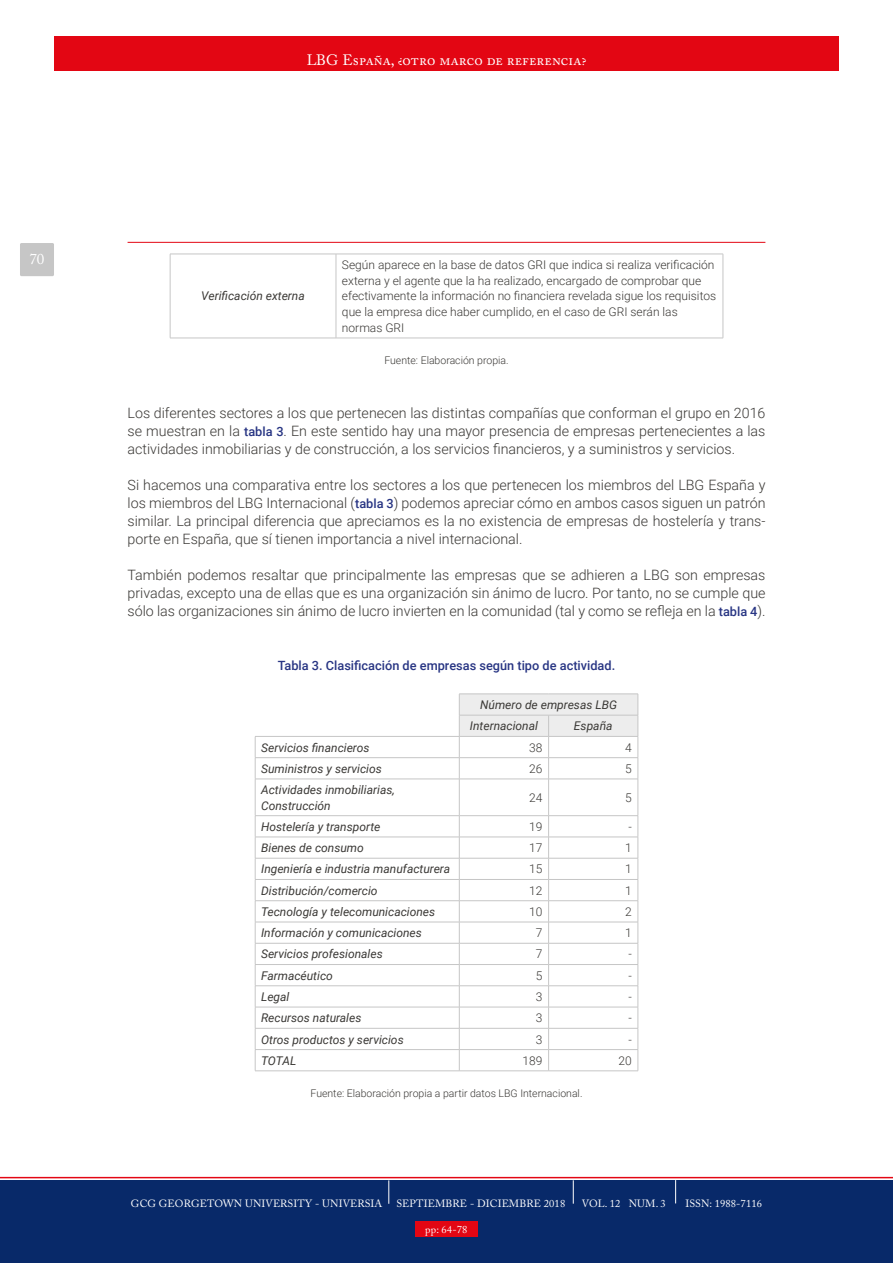
<style>
.page{position:relative;width:893px;height:1263px;background:#fff}
.page>*{position:absolute;margin:0;border:0;box-sizing:border-box;transform-origin:0 0}
.t1{font:15px "Adobe Caslon Pro";letter-spacing:.005em;color:#fff}
.t2{font:300 14.25px/18px "Roboto";color:#3a3835;text-align:justify}
.t3{font:500 12.75px "Roboto";color:#283583}
.t4{font:italic 12px/21.3px "Roboto";color:#3a3835}
.t5{font:300 12px/15.8px "Roboto";color:#3a3835}
.t6{font:10.5px "Adobe Caslon Pro";letter-spacing:.01em;color:#fff}
.t7{font:300 10.5px "Roboto";color:#3a3835}
.s1{font-weight:500;font-size:12.75px;color:#283583}
</style>
<div class="page">
<div style="left:54px;top:37px;width:785px;height:34px;background:#e30613"></div>
<div style="left:0;top:1180px;width:893px;height:83px;background:#082969"></div>
<svg style="left:0;top:1177px;width:893px;height:27px"></svg>
<div style="left:415px;top:1221px;width:63px;height:16px;background:#e30613"></div>
<div style="left:20px;top:243px;width:34px;height:33px;background:#c6c6c6;border-radius:2px"></div>
<hr style="left:128px;top:242px;width:637px;height:1px;background:#e30613">
<hr style="left:170px;top:254px;width:166px;height:1px;background:#c6c6c6">
<hr style="left:170px;top:254px;width:1px;height:84px;background:#c6c6c6">
<hr style="left:336px;top:254px;width:387px;height:1px;background:#c6c6c6">
<hr style="left:336px;top:254px;width:1px;height:84px;background:#c6c6c6">
<hr style="left:723px;top:254px;width:1px;height:84px;background:#c6c6c6">
<hr style="left:170px;top:338px;width:166px;height:1px;background:#c6c6c6">
<hr style="left:336px;top:338px;width:387px;height:1px;background:#c6c6c6">
<hr style="left:255px;top:779px;width:204px;height:1px;background:#c6c6c6">
<hr style="left:255px;top:779px;width:1px;height:36px;background:#c6c6c6">
<hr style="left:459px;top:779px;width:90px;height:1px;background:#c6c6c6">
<hr style="left:459px;top:779px;width:1px;height:36px;background:#c6c6c6">
<hr style="left:549px;top:779px;width:89px;height:1px;background:#c6c6c6">
<hr style="left:548px;top:779px;width:1px;height:36px;background:#c6c6c6">
<hr style="left:638px;top:779px;width:1px;height:36px;background:#c6c6c6">
<hr style="left:255px;top:815px;width:204px;height:1px;background:#c6c6c6">
<hr style="left:459px;top:815px;width:90px;height:1px;background:#c6c6c6">
<hr style="left:549px;top:815px;width:89px;height:1px;background:#c6c6c6">
<hr style="left:255px;top:837px;width:204px;height:1px;background:#c6c6c6">
<hr style="left:459px;top:837px;width:90px;height:1px;background:#c6c6c6">
<hr style="left:549px;top:837px;width:89px;height:1px;background:#c6c6c6">
<hr style="left:255px;top:858px;width:204px;height:1px;background:#c6c6c6">
<hr style="left:459px;top:858px;width:90px;height:1px;background:#c6c6c6">
<hr style="left:549px;top:858px;width:89px;height:1px;background:#c6c6c6">
<hr style="left:255px;top:879px;width:204px;height:1px;background:#c6c6c6">
<hr style="left:459px;top:879px;width:90px;height:1px;background:#c6c6c6">
<hr style="left:549px;top:879px;width:89px;height:1px;background:#c6c6c6">
<hr style="left:255px;top:900px;width:204px;height:1px;background:#c6c6c6">
<hr style="left:459px;top:900px;width:90px;height:1px;background:#c6c6c6">
<hr style="left:549px;top:900px;width:89px;height:1px;background:#c6c6c6">
<hr style="left:255px;top:922px;width:204px;height:1px;background:#c6c6c6">
<hr style="left:459px;top:922px;width:90px;height:1px;background:#c6c6c6">
<hr style="left:549px;top:922px;width:89px;height:1px;background:#c6c6c6">
<hr style="left:255px;top:943px;width:204px;height:1px;background:#c6c6c6">
<hr style="left:459px;top:943px;width:90px;height:1px;background:#c6c6c6">
<hr style="left:549px;top:943px;width:89px;height:1px;background:#c6c6c6">
<hr style="left:255px;top:964px;width:204px;height:1px;background:#c6c6c6">
<hr style="left:459px;top:964px;width:90px;height:1px;background:#c6c6c6">
<hr style="left:549px;top:964px;width:89px;height:1px;background:#c6c6c6">
<hr style="left:255px;top:985px;width:204px;height:1px;background:#c6c6c6">
<hr style="left:459px;top:985px;width:90px;height:1px;background:#c6c6c6">
<hr style="left:549px;top:985px;width:89px;height:1px;background:#c6c6c6">
<hr style="left:255px;top:1007px;width:204px;height:1px;background:#c6c6c6">
<hr style="left:459px;top:1007px;width:90px;height:1px;background:#c6c6c6">
<hr style="left:549px;top:1007px;width:89px;height:1px;background:#c6c6c6">
<hr style="left:255px;top:1028px;width:204px;height:1px;background:#c6c6c6">
<hr style="left:459px;top:1028px;width:90px;height:1px;background:#c6c6c6">
<hr style="left:549px;top:1028px;width:89px;height:1px;background:#c6c6c6">
<hr style="left:255px;top:1049px;width:204px;height:1px;background:#c6c6c6">
<svg style="left:255px;top:816px;width:1px;height:254px"></svg>
<hr style="left:459px;top:1049px;width:90px;height:1px;background:#c6c6c6">
<svg style="left:459px;top:816px;width:1px;height:254px"></svg>
<hr style="left:549px;top:1049px;width:89px;height:1px;background:#c6c6c6">
<svg style="left:548px;top:816px;width:1px;height:254px"></svg>
<svg style="left:638px;top:816px;width:1px;height:255px"></svg>
<hr style="left:255px;top:1070px;width:204px;height:1px;background:#c6c6c6">
<hr style="left:459px;top:1070px;width:90px;height:1px;background:#c6c6c6">
<hr style="left:549px;top:1070px;width:89px;height:1px;background:#c6c6c6">
<hr style="left:255px;top:736px;width:204px;height:1px;background:#c6c6c6">
<svg style="left:255px;top:737px;width:1px;height:42px"></svg>
<hr style="left:255px;top:757px;width:204px;height:1px;background:#c6c6c6">
<svg style="left:459px;top:694px;width:180px;height:85px"></svg>
<p class="t1" style="left:29px;top:250px;width:16px">70</p>
<p class="t1" style="left:307px;top:51px;width:281px">LBG España, ¿otro marco de referencia?</p>
<p class="t4" style="left:201px;top:285px;width:105px">Verificación externa</p>
<p class="t5" style="left:342px;top:256px;width:376px">Según aparece en la base de datos GRI que indica si realiza verificación externa y el agente que la ha realizado, encargado de comprobar que efectivamente la información no financiera revelada sigue los requisitos que la empresa dice haber cumplido, en el caso de GRI serán las normas GRI</p>
<p class="t7" style="left:384px;top:353px;width:126px">Fuente: Elaboración propia.</p>
<p class="t2" style="left:128px;top:403px;width:639px">Los diferentes sectores a los que pertenecen las distintas compañías que conforman el grupo en 2016 se muestran en la <span class="s1">tabla 3</span>. En este sentido hay una mayor presencia de empresas pertenecientes a las actividades inmobiliarias y de construcción, a los servicios financieros, y a suministros y servicios.</p>
<p class="t2" style="left:128px;top:475px;width:639px">Si hacemos una comparativa entre los sectores a los que pertenecen los miembros del LBG España y los miembros del LBG Internacional (<span class="s1">tabla 3</span>) podemos apreciar cómo en ambos casos siguen un patrón similar. La principal diferencia que apreciamos es la no existencia de empresas de hostelería y trans&shy;porte en España, que sí tienen importancia a nivel internacional.</p>
<p class="t2" style="left:128px;top:565px;width:639px">También podemos resaltar que principalmente las empresas que se adhieren a LBG son empresas privadas, excepto una de ellas que es una organización sin ánimo de lucro. Por tanto, no se cumple que sólo las organizaciones sin ánimo de lucro invierten en la comunidad (tal y como se refleja en la <span class="s1">tabla 4</span>).</p>
<p class="t3" style="left:278px;top:656px;width:339px">Tabla 3. Clasificación de empresas según tipo de actividad.</p>
<p class="t4" style="left:470px;top:694px;width:149px;text-indent:10px">Número de empresas LBG<br>Internacional</p>
<p class="t4" style="left:574px;top:715px;width:40px">España</p>
<p class="t4" style="left:261px;top:736px;width:110px">Servicios financieros</p>
<p class="t5" style="left:529px;top:739px;width:15px">38</p>
<p class="t5" style="left:625px;top:739px;width:8px">4</p>
<p class="t4" style="left:261px;top:757px;width:122px">Suministros y servicios</p>
<p class="t5" style="left:529px;top:760px;width:15px">26</p>
<p class="t5" style="left:625px;top:760px;width:8px">5</p>
<p class="t4" style="left:261px;top:781px;width:135px;line-height:15.8px">Actividades inmobiliarias,<br>Construcción</p>
<p class="t5" style="left:529px;top:789px;width:15px">24</p>
<p class="t5" style="left:625px;top:789px;width:8px">5</p>
<p class="t4" style="left:261px;top:815px;width:121px">Hostelería y transporte</p>
<p class="t5" style="left:529px;top:818px;width:15px">19</p>
<p class="t5" style="left:628px;top:818px;width:5px">-</p>
<p class="t4" style="left:261px;top:837px;width:104px">Bienes de consumo</p>
<p class="t5" style="left:529px;top:839px;width:15px">17</p>
<p class="t5" style="left:625px;top:839px;width:8px">1</p>
<p class="t4" style="left:261px;top:858px;width:190px">Ingeniería e industria manufacturera</p>
<p class="t5" style="left:529px;top:861px;width:15px">15</p>
<p class="t5" style="left:625px;top:861px;width:8px">1</p>
<p class="t4" style="left:261px;top:879px;width:118px">Distribución/comercio</p>
<p class="t5" style="left:529px;top:882px;width:15px">12</p>
<p class="t5" style="left:625px;top:882px;width:8px">1</p>
<p class="t4" style="left:261px;top:900px;width:176px">Tecnología y telecomunicaciones</p>
<p class="t5" style="left:529px;top:903px;width:15px">10</p>
<p class="t5" style="left:625px;top:903px;width:8px">2</p>
<p class="t4" style="left:261px;top:922px;width:162px">Información y comunicaciones</p>
<p class="t5" style="left:536px;top:924px;width:8px">7</p>
<p class="t5" style="left:625px;top:924px;width:8px">1</p>
<p class="t4" style="left:261px;top:943px;width:123px">Servicios profesionales</p>
<p class="t5" style="left:536px;top:946px;width:8px">7</p>
<p class="t5" style="left:628px;top:946px;width:5px">-</p>
<p class="t4" style="left:261px;top:964px;width:73px">Farmacéutico</p>
<p class="t5" style="left:536px;top:967px;width:8px">5</p>
<p class="t5" style="left:628px;top:967px;width:5px">-</p>
<p class="t4" style="left:261px;top:985px;width:30px">Legal</p>
<p class="t5" style="left:536px;top:988px;width:8px">3</p>
<p class="t5" style="left:628px;top:988px;width:5px">-</p>
<p class="t4" style="left:261px;top:1007px;width:102px">Recursos naturales</p>
<p class="t5" style="left:536px;top:1010px;width:8px">3</p>
<p class="t5" style="left:628px;top:1010px;width:5px">-</p>
<p class="t4" style="left:261px;top:1028px;width:144px">Otros productos y servicios</p>
<p class="t5" style="left:536px;top:1031px;width:8px">3</p>
<p class="t5" style="left:628px;top:1031px;width:5px">-</p>
<p class="t4" style="left:261px;top:1049px;width:37px">TOTAL</p>
<p class="t5" style="left:523px;top:1052px;width:21px">189</p>
<p class="t5" style="left:618px;top:1052px;width:15px">20</p>
<p class="t7" style="left:311px;top:1085px;width:273px">Fuente: Elaboración propia a partir datos LBG Internacional.</p>
<p class="t6" style="left:131px;top:1197px;width:253px">GCG GEORGETOWN UNIVERSITY - UNIVERSIA</p>
<p class="t6" style="left:396px;top:1197px;width:170px">SEPTIEMBRE - DICIEMBRE 2018</p>
<p class="t6" style="left:582px;top:1197px;width:85px">VOL. 12 NUM. 3</p>
<p class="t6" style="left:685px;top:1197px;width:78px">ISSN: 1988-7116</p>
<p class="t6" style="left:425px;top:1223px;width:43px">pp: 64-78</p>
</div>
